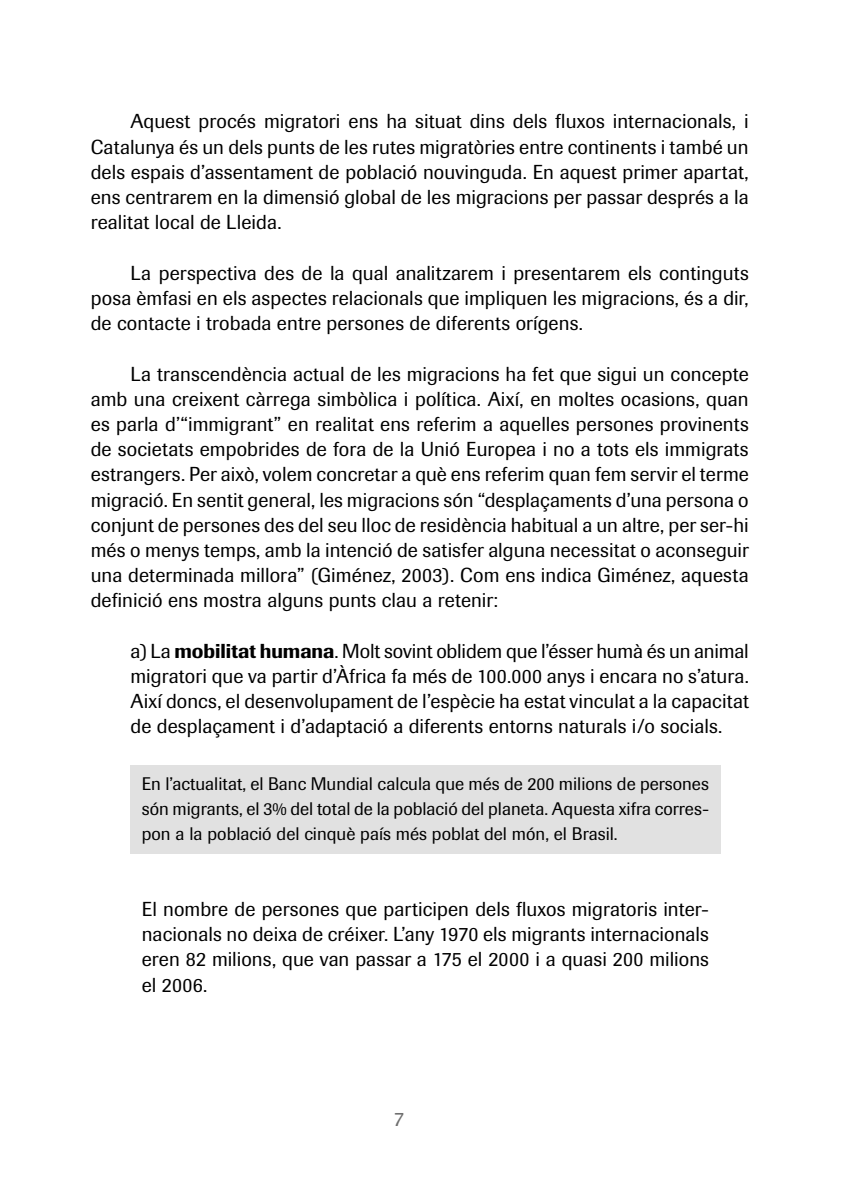
<style>
.page{position:relative;width:851px;height:1191px;background:#fff}
.page>*{position:absolute;margin:0;border:0;box-sizing:border-box;transform-origin:0 0}
.cos_de_texte{font:20px/25.2px "Imago";letter-spacing:.005em;color:#000;text-align:justify}
.comentari{font:20px/25.2px "Imago";letter-spacing:.005em;color:#000;text-align:justify}
.t1{font:18px/25px "Imago";color:#000;text-align:justify}
.t2{font:18px "Lucida Sans";color:#6f6f6f}
.s1{font-weight:500}
</style>
<div class="page">
<div style="left:130px;top:765px;width:590px;height:89px;background:#e1e1e1"></div>
<p class="cos_de_texte" style="left:91px;top:109px;width:659px;text-indent:40px">Aquest procés migratori ens ha situat dins dels fluxos internacionals, i Catalunya és un dels punts de les rutes migratòries entre continents i també un dels espais d’assentament de població nouvinguda. En aquest primer apartat, ens centrarem en la dimensió global de les migracions per passar després a la realitat local de Lleida.</p>
<p class="cos_de_texte" style="left:91px;top:260px;width:659px;text-indent:40px">La perspectiva des de la qual analitzarem i presentarem els continguts posa èmfasi en els aspectes relacionals que impliquen les migracions, és a dir, de contacte i trobada entre persones de diferents orígens.</p>
<p class="cos_de_texte" style="left:91px;top:361px;width:659px;text-indent:40px">La transcendència actual de les migracions ha fet que sigui un concepte amb una creixent càrrega simbòlica i política. Així, en moltes ocasions, quan es parla d’“immigrant” en realitat ens referim a aquelles persones provinents de societats empobrides de fora de la Unió Europea i no a tots els immigrats estrangers. Per això, volem concretar a què ens referim quan fem servir el terme migració. En sentit general, les migracions són “desplaçaments d’una persona o conjunt de persones des del seu lloc de residència habitual a un altre, per ser-hi més o menys temps, amb la intenció de satisfer alguna necessitat o aconseguir una determinada millora” (Giménez, 2003). Com ens indica Giménez, aquesta definició ens mostra alguns punts clau a retenir:</p>
<p class="cos_de_texte" style="left:130px;top:638px;width:620px">a) La <span class="s1">mobilitat humana</span>. Molt sovint oblidem que l’ésser humà és un animal migratori que va partir d’Àfrica fa més de 100.000 anys i encara no s’atura.<br>Així doncs, el desenvolupament de l’espècie ha estat vinculat a la capacitat de desplaçament i d’adaptació a diferents entorns naturals i/o socials.</p>
<p class="t1" style="left:142px;top:771px;width:568px">En l’actualitat, el Banc Mundial calcula que més de 200 milions de persones són migrants, el 3% del total de la població del planeta. Aquesta xifra corres&shy;pon a la població del cinquè país més poblat del món, el Brasil.</p>
<p class="comentari" style="left:142px;top:896px;width:568px">El nombre de persones que participen dels fluxos migratoris inter&shy;nacionals no deixa de créixer. L’any 1970 els migrants internacionals eren 82 milions, que van passar a 175 el 2000 i a quasi 200 milions el 2006.</p>
<p class="t2" style="left:393px;top:1109px;width:13px">7</p>
</div>
